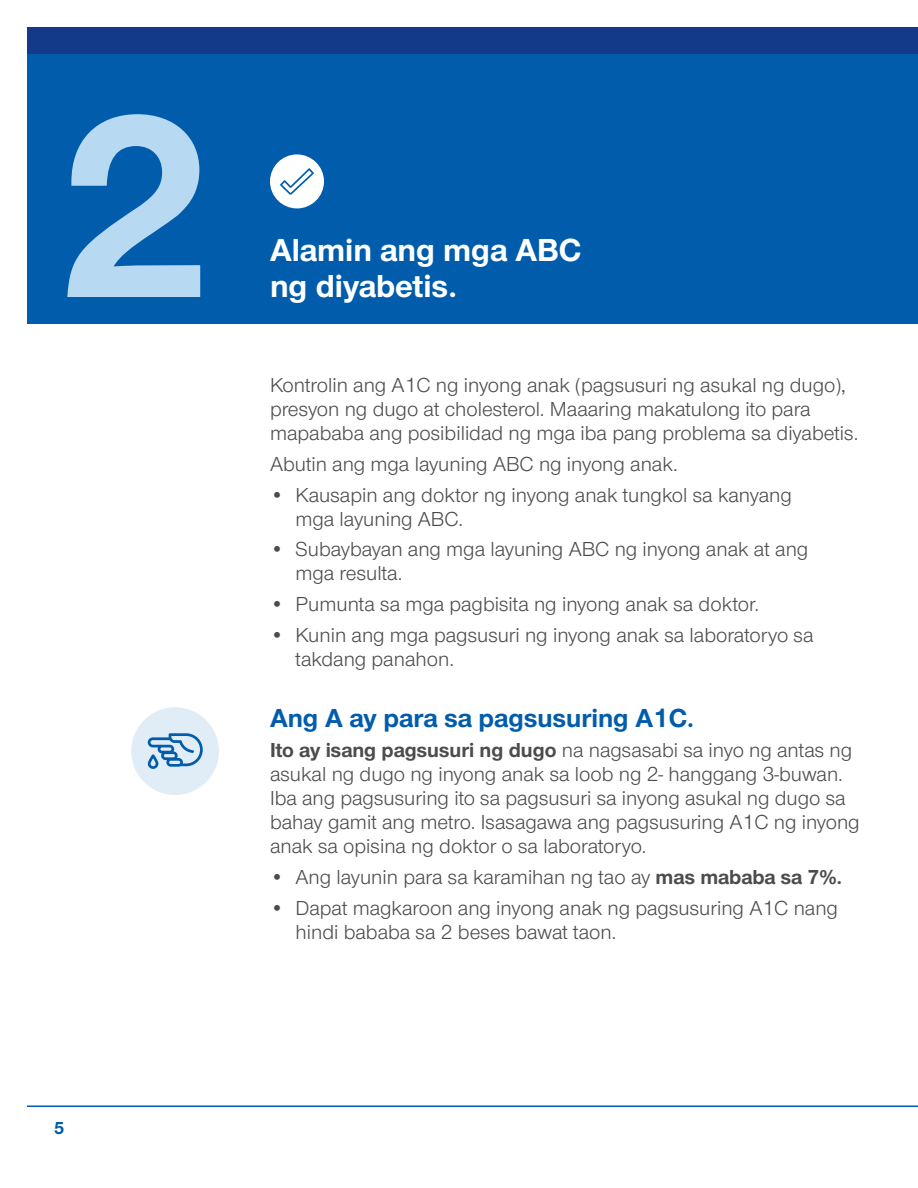
<style>
.page{position:relative;width:918px;height:1188px;background:#fff}
.page>*{position:absolute;margin:0;border:0;box-sizing:border-box;transform-origin:0 0}
.t1{font:700 270px "UHC Sans";color:#b7daf2}
.ReverseSubhead{font:700 33px/36px "UHC Sans";color:#fff}
.t2{font:700 27px "UHC Sans";color:#015dac}
.t3{font:21px/24px "UHC Sans";color:#4c4c4c}
.t4{font:700 18px "UHC Sans";color:#015dac}
.s1{font-weight:700}
</style>
<div class="page">
<div style="left:27px;top:27px;width:891px;height:27px;background:#133a88"></div>
<hr style="left:27px;top:1106px;width:891px;height:1px;background:#015dac">
<div style="left:27px;top:54px;width:891px;height:270px;background:#015dac"></div>
<div style="left:270px;top:154px;width:54px;height:54px;background:#fff;border-radius:50%"></div>
<svg style="left:280px;top:168px;width:34px;height:27px"></svg>
<div style="left:131px;top:707px;width:88px;height:88px;background:#e1edf6;border-radius:50%"></div>
<svg style="left:148px;top:733px;width:55px;height:36px"></svg>
<p class="t1" style="left:58px;top:25px;width:156px">2</p>
<p class="ReverseSubhead" style="left:270px;top:231px;width:313px">Alamin ang mga ABC ng diyabetis.</p>
<p class="t3" style="left:270px;top:372px;width:590px">Kontrolin ang A1C ng inyong anak (pagsusuri ng asukal ng dugo), presyon ng dugo at cholesterol. Maaaring makatulong ito para mapababa ang posibilidad ng mga iba pang problema sa diyabetis.</p>
<p class="t3" style="left:270px;top:451px;width:409px">Abutin ang mga layuning ABC ng inyong anak.</p>
<p class="t3" style="left:296px;top:482px;width:498px;text-indent:-26px">• Kausapin ang doktor ng inyong anak tungkol sa kanyang mga layuning ABC.</p>
<p class="t3" style="left:296px;top:537px;width:514px;text-indent:-26px">• Subaybayan ang mga layuning ABC ng inyong anak at ang mga resulta.</p>
<p class="t3" style="left:270px;top:591px;width:491px">• Pumunta sa mga pagbisita ng inyong anak sa doktor.</p>
<p class="t3" style="left:296px;top:622px;width:520px;text-indent:-26px">• Kunin ang mga pagsusuri ng inyong anak sa laboratoryo sa takdang panahon.</p>
<p class="t2" style="left:270px;top:699px;width:426px">Ang A ay para sa pagsusuring A1C.</p>
<p class="t3" style="left:270px;top:738px;width:591px"><span class="s1">Ito ay isang pagsusuri ng dugo</span> na nagsasabi sa inyo ng antas ng asukal ng dugo ng inyong anak sa loob ng 2- hanggang 3-buwan.<br>Iba ang pagsusuring ito sa pagsusuri sa inyong asukal ng dugo sa bahay gamit ang metro. Isasagawa ang pagsusuring A1C ng inyong anak sa opisina ng doktor o sa laboratoryo.</p>
<p class="t3" style="left:270px;top:864px;width:574px">• Ang layunin para sa karamihan ng tao ay <span class="s1">mas mababa sa 7%.</span></p>
<p class="t3" style="left:296px;top:895px;width:544px;text-indent:-26px">• Dapat magkaroon ang inyong anak ng pagsusuring A1C nang hindi bababa sa 2 beses bawat taon.</p>
<p class="t4" style="left:54px;top:1116px;width:12px">5</p>
</div>
